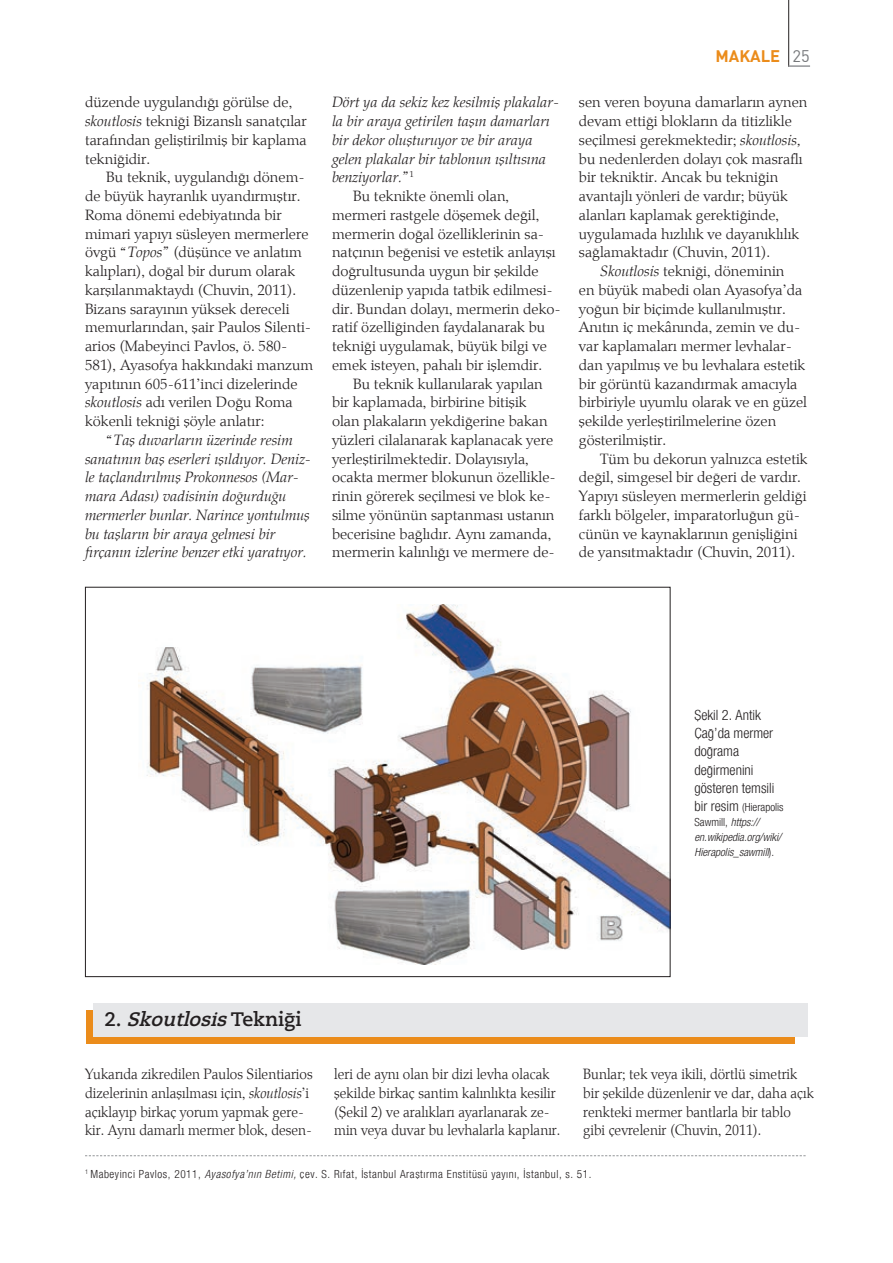
<style>
.page{position:relative;width:893px;height:1263px;background:#fff}
.page>*{position:absolute;margin:0;border:0;box-sizing:border-box;transform-origin:0 0}
.arabaslik{font:italic 700 19.5px "Caecilia";color:#231f20}
.t1{font:16.5px "dinbold T";color:#eb8c1b}
.metin{font:15px/18.8px "Palatino Light T";color:#231f20}
.metin-2{font:15px/18.8px "Palatino Light T";color:#231f20;scale:.93 1}
.metin-3{font:15px/18.8px "Palatino Light Italic T";color:#231f20}
.resimalti{font:14.25px/18.3px "Helvetica LCT";color:#231f20}
.metin-4{font:11.25px "Helvetica LCT";letter-spacing:.05em;color:#231f20}
.resimalti-2{font:italic 11.25px/15px "Helvetica LCI Light";color:#231f20}
.s1{font-family:"Palatino Light Italic T"}
.s2{font-family:"DINPLAINT";color:#76787b}
.s3{font-family:"Helvetica LCT";font-style:normal;font-size:14.25px}
.s4{font-family:"Helvetica LCT";font-style:normal}
.s5{font-style:normal}
.s6{font-family:"Helvetica LCIT Italic"}
</style>
<div class="page">
<hr style="left:788px;top:0;width:1px;height:67px;background:#231f20">
<hr style="left:788px;top:65px;width:22px;height:2px;background:#939598">
<div style="left:86px;top:1010px;width:709px;height:34px;background:#eb8c1b"></div>
<div style="left:93px;top:1003px;width:715px;height:34px;background:#e6e7e9"></div>
<img style="left:138px;top:604px;width:530px;height:361px">
<svg style="left:85px;top:1155px;width:721px;height:1px"></svg>
<p class="metin" style="left:85px;top:93px;width:223px">düzende uygulandığı görülse de, <span class="s1">skoutlosis</span> tekniği Bizanslı sanatçılar tarafından geliştirilmiş bir kaplama tekniğidir.</p>
<p class="metin" style="left:85px;top:168px;width:230px;text-indent:21px">Bu teknik, uygulandığı dönem&shy;de büyük hayranlık uyandırmıştır.<br>Roma dönemi edebiyatında bir mimari yapıyı süsleyen mermerlere övgü <span class="s1">“Topos”</span> (düşünce ve anlatım kalıpları), doğal bir durum olarak karşılanmaktaydı (Chuvin, 2011).<br>Bizans sarayının yüksek dereceli memurlarından, şair Paulos Silenti&shy;arios (Mabeyinci Pavlos, ö. 580- 581), Ayasofya hakkındaki manzum yapıtının 605-611’inci dizelerinde <span class="s1">skoutlosis</span> adı verilen Doğu Roma kökenli tekniği şöyle anlatır:</p>
<p class="metin-3" style="left:85px;top:431px;width:228px;text-indent:21px">“Taş duvarların üzerinde resim sanatının baş eserleri ışıldıyor. Deniz&shy;le taçlandırılmış Prokonnesos (Mar&shy;mara Adası) vadisinin doğurduğu mermerler bunlar. Narince yontulmuş bu taşların bir araya gelmesi bir fırçanın izlerine benzer etki yaratıyor.</p>
<p class="metin-3" style="left:332px;top:93px;width:229px">Dört ya da sekiz kez kesilmiş plakalar&shy;la bir araya getirilen taşın damarları bir dekor oluşturuyor ve bir araya gelen plakalar bir tablonun ışıltısına benziyorlar.”<sup>1</sup></p>
<p class="metin" style="left:332px;top:187px;width:230px;text-indent:21px">Bu teknikte önemli olan, mermeri rastgele döşemek değil, mermerin doğal özelliklerinin sa&shy;natçının beğenisi ve estetik anlayışı doğrultusunda uygun bir şekilde düzenlenip yapıda tatbik edilmesi&shy;dir. Bundan dolayı, mermerin deko&shy;ratif özelliğinden faydalanarak bu tekniği uygulamak, büyük bilgi ve emek isteyen, pahalı bir işlemdir.</p>
<p class="metin" style="left:332px;top:374px;width:225px;text-indent:21px">Bu teknik kullanılarak yapılan bir kaplamada, birbirine bitişik olan plakaların yekdiğerine bakan yüzleri cilalanarak kaplanacak yere yerleştirilmektedir. Dolayısıyla, ocakta mermer blokunun özellikle&shy;rinin görerek seçilmesi ve blok ke&shy;silme yönünün saptanması ustanın becerisine bağlıdır. Aynı zamanda, mermerin kalınlığı ve mermere de-</p>
<p class="t1" style="left:715px;top:45px;width:96px">MAKALE <span class="s2">25</span></p>
<p class="metin" style="left:579px;top:93px;width:230px">sen veren boyuna damarların aynen devam ettiği blokların da titizlikle seçilmesi gerekmektedir; <span class="s1">skoutlosis, </span>bu nedenlerden dolayı çok masraflı bir tekniktir. Ancak bu tekniğin avantajlı yönleri de vardır; büyük alanları kaplamak gerektiğinde, uygulamada hızlılık ve dayanıklılık sağlamaktadır (Chuvin, 2011).</p>
<p class="metin" style="left:579px;top:262px;width:230px;text-indent:21px"><span class="s1">Skoutlosis</span> tekniği, döneminin<br>en büyük mabedi olan Ayasofya’da yoğun bir biçimde kullanılmıştır.<br>Anıtın iç mekânında, zemin ve du&shy;var kaplamaları mermer levhalar&shy;dan yapılmış ve bu levhalara estetik bir görüntü kazandırmak amacıyla birbiriyle uyumlu olarak ve en güzel şekilde yerleştirilmelerine özen gösterilmiştir.</p>
<p class="metin" style="left:579px;top:449px;width:230px;text-indent:21px">Tüm bu dekorun yalnızca estetik değil, simgesel bir değeri de vardır.<br>Yapıyı süsleyen mermerlerin geldiği farklı bölgeler, imparatorluğun gü&shy;cünün ve kaynaklarının genişliğini de yansıtmaktadır (Chuvin, 2011).</p>
<p class="resimalti" style="left:694px;top:705px;width:81px">Şekil 2. Antik<br>Çağ’da mermer doğrama değirmenini gösteren temsili</p>
<p class="resimalti-2" style="left:694px;top:800px;width:91px"><span class="s3">bir resim</span> <span class="s4">(Hierapolis<br>Sawmill,</span> https:// en.wikipedia.org/wiki/<br>Hierapolis_sawmill<span class="s4">).</span></p>
<p class="arabaslik" style="left:104px;top:1008px;width:199px"><span class="s5">2.</span> Skoutlosis <span class="s5">Tekniği</span></p>
<p class="metin-2" style="left:85px;top:1065px;width:246px">Yukarıda zikredilen Paulos Silentiarios dizelerinin anlaşılması için, <span class="s1">skoutlosis</span>’i açıklayıp birkaç yorum yapmak gere&shy;kir. Aynı damarlı mermer blok, desen-</p>
<p class="metin-2" style="left:334px;top:1065px;width:245px">leri de aynı olan bir dizi levha olacak şekilde birkaç santim kalınlıkta kesilir (Şekil 2) ve aralıkları ayarlanarak ze&shy;min veya duvar bu levhalarla kaplanır.</p>
<p class="metin-2" style="left:583px;top:1065px;width:250px">Bunlar; tek veya ikili, dörtlü simetrik bir şekilde düzenlenir ve dar, daha açık renkteki mermer bantlarla bir tablo gibi çevrelenir (Chuvin, 2011).</p>
<p class="metin-4" style="left:85px;top:1167px;width:508px"><sup>1</sup> Mabeyinci Pavlos, 2011, <span class="s6">Ayasofya’nın Betimi,</span> çev. S. Rıfat, İstanbul Araştırma Enstitüsü yayını, İstanbul, s. 51.</p>
</div>
